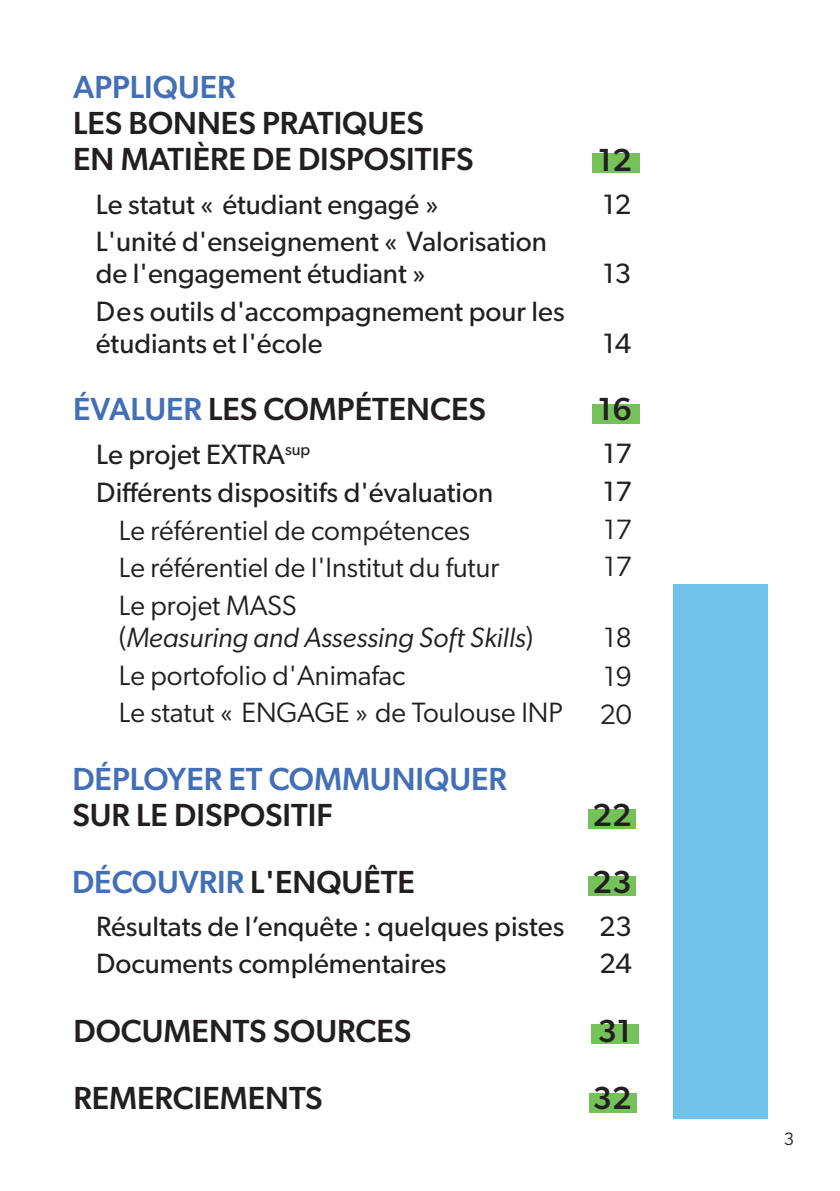
<style>
.page{position:relative;width:840px;height:1191px;background:#fff}
.page>*{position:absolute;margin:0;border:0;box-sizing:border-box;transform-origin:0 0}
.t1{font:500 32px "Gibson";color:#231f20}
.t2{font:500 32px "Gibson";color:#436fb6}
.t3{font:28px/32px "Gibson";color:#231f20}
.t4{font:28px "Gibson";color:#231f20}
.t5{font:italic 28px/32px "Gibson";color:#231f20}
.t6{font:18px "Gibson";color:#231f20}
.s1{color:#436fb6}
.s2{font-style:normal}
.s3{color:#231f20}
</style>
<div class="page">
<div style="left:587px;top:875px;width:48px;height:20px;background:#76c25a"></div>
<div style="left:590px;top:1024px;width:48px;height:20px;background:#76c25a"></div>
<div style="left:589px;top:1092px;width:47px;height:20px;background:#76c25a"></div>
<div style="left:587px;top:809px;width:48px;height:20px;background:#76c25a"></div>
<div style="left:592px;top:404px;width:47px;height:20px;background:#76c25a"></div>
<div style="left:592px;top:153px;width:47px;height:20px;background:#76c25a"></div>
<div style="left:673px;top:585px;width:94px;height:534px;background:#70c2ea"></div>
<p class="t2" style="left:73px;top:67px;width:164px">APPLIQUER</p>
<p class="t1" style="left:73px;top:103px;width:352px">LES BONNES PRATIQUES</p>
<p class="t1" style="left:73px;top:139px;width:401px">EN MATIÈRE DE DISPOSITIFS</p>
<p class="t3" style="left:96px;top:187px;width:344px">Le statut « étudiant engagé »</p>
<p class="t3" style="left:96px;top:225px;width:452px">L'unité d'enseignement « Valorisation</p>
<p class="t3" style="left:96px;top:257px;width:331px">de l'engagement étudiant »</p>
<p class="t3" style="left:96px;top:295px;width:470px">Des outils d'accompagnement pour les étudiants et l'école</p>
<p class="t1" style="left:73px;top:390px;width:414px"><span class="s1">ÉVALUER</span> LES COMPÉTENCES</p>
<p class="t3" style="left:96px;top:438px;width:215px">Le projet EXTRA<sup>sup</sup></p>
<p class="t3" style="left:96px;top:476px;width:398px">Différents dispositifs d'évaluation</p>
<p class="t4" style="left:119px;top:513px;width:352px">Le référentiel de compétences</p>
<p class="t4" style="left:119px;top:550px;width:381px">Le référentiel de l'Institut du futur</p>
<p class="t5" style="left:119px;top:589px;width:415px"><span class="s2">Le projet MASS<br>(</span>Measuring and Assessing Soft Skills<span class="s2">)</span></p>
<p class="t4" style="left:119px;top:658px;width:288px">Le portofolio d'Animafac</p>
<p class="t4" style="left:119px;top:695px;width:445px">Le statut « ENGAGE » de Toulouse INP</p>
<p class="t2" style="left:72px;top:760px;width:435px">DÉPLOYER ET COMMUNIQUER</p>
<p class="t1" style="left:72px;top:796px;width:261px">SUR LE DISPOSITIF</p>
<p class="t2" style="left:72px;top:863px;width:344px">DÉCOUVRIR <span class="s3">L'ENQUÊTE</span></p>
<p class="t3" style="left:96px;top:909px;width:469px">Résultats de l’enquête : quelques pistes</p>
<p class="t3" style="left:96px;top:947px;width:351px">Documents complémentaires</p>
<p class="t1" style="left:73px;top:1011px;width:339px">DOCUMENTS SOURCES</p>
<p class="t1" style="left:73px;top:1078px;width:250px">REMERCIEMENTS</p>
<p class="t1" style="left:597px;top:141px;width:35px">12</p>
<p class="t3" style="left:602px;top:187px;width:30px">12</p>
<p class="t3" style="left:602px;top:257px;width:30px">13</p>
<p class="t3" style="left:602px;top:327px;width:30px">14</p>
<p class="t1" style="left:597px;top:390px;width:35px">16</p>
<p class="t3" style="left:603px;top:437px;width:30px">17</p>
<p class="t3" style="left:603px;top:475px;width:30px">17</p>
<p class="t4" style="left:603px;top:512px;width:29px">17</p>
<p class="t4" style="left:603px;top:549px;width:29px">17</p>
<p class="t4" style="left:603px;top:620px;width:29px">18</p>
<p class="t4" style="left:603px;top:659px;width:29px">19</p>
<p class="t4" style="left:599px;top:697px;width:34px">20</p>
<p class="t1" style="left:592px;top:796px;width:40px">22</p>
<p class="t1" style="left:592px;top:863px;width:40px">23</p>
<p class="t3" style="left:598px;top:909px;width:34px">23</p>
<p class="t3" style="left:599px;top:947px;width:34px">24</p>
<p class="t1" style="left:597px;top:1011px;width:35px">31</p>
<p class="t1" style="left:592px;top:1078px;width:40px">32</p>
<p class="t6" style="left:783px;top:1127px;width:12px">3</p>
</div>
